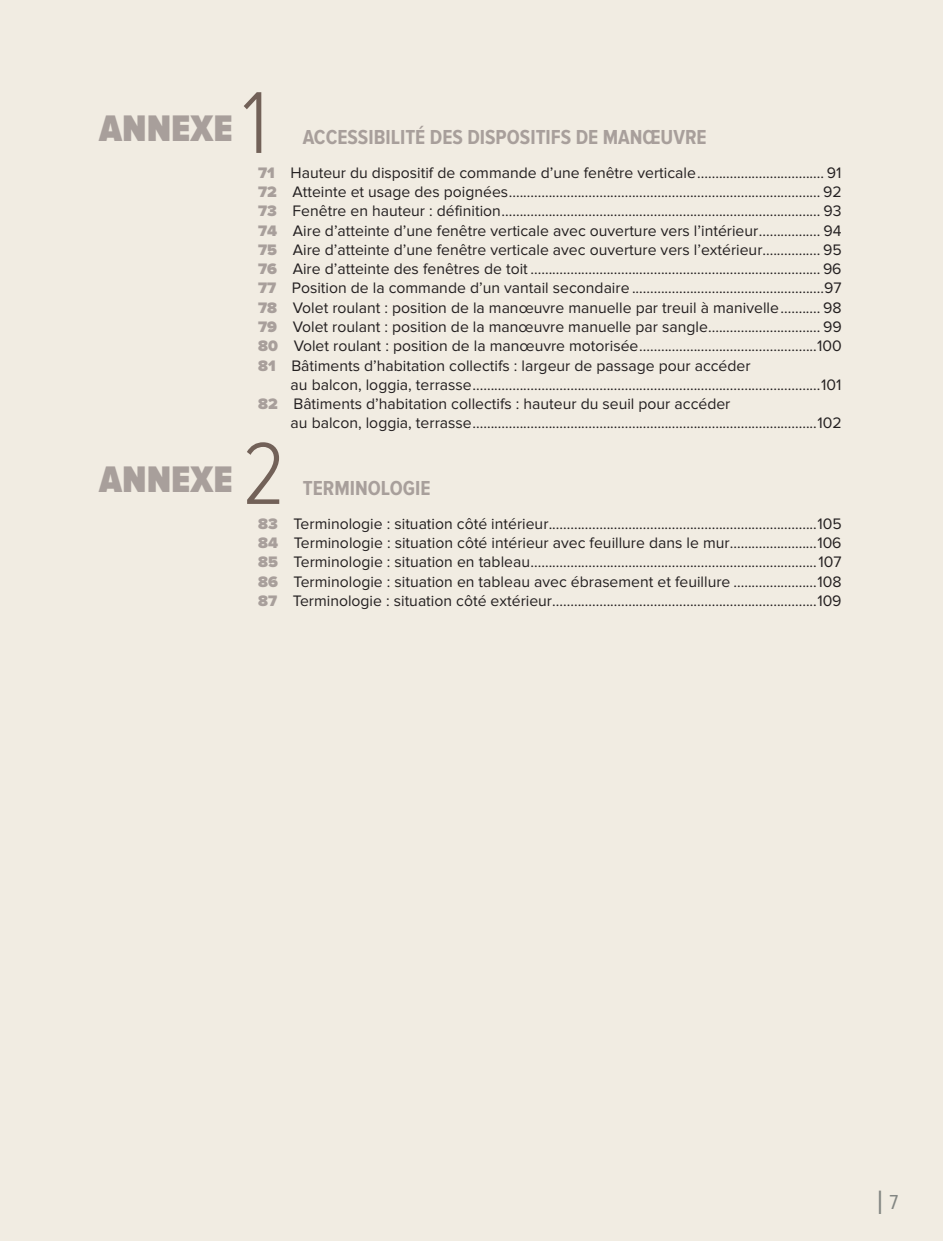
<style>
.page{position:relative;width:943px;height:1241px;background:#fff}
.page>*{position:absolute;margin:0;border:0;box-sizing:border-box;transform-origin:0 0}
.t1{font:300 91px "Proxima Nova Cond";color:#726158}
.t2{font:900 38.32px "Proxima Nova Cond";color:#a89f9b}
.t3{font:300 35px "Proxima Nova Cond";color:#838683}
.t4{font:700 21px "Proxima Nova Cond";color:#a89f9b}
.t5{font:15.75px/19.2px "Proxima Nova";color:#231f20;text-align:justify}
.s1{font-weight:900;color:#a89f9b}
.s2{font-weight:400;font-size:21px}
</style>
<div class="page">
<div style="left:0;top:0;width:943px;height:1240px;background:#f1ece2"></div>
<h2 class="t2" style="left:99px;top:107px;width:135px">ANNEXE</h2>
<h2 class="t2" style="left:99px;top:458px;width:135px">ANNEXE</h2>
<h1 class="t1" style="left:242px;top:72px;width:28px">1</h1>
<h3 class="t4" style="left:303px;top:125px;width:405px">ACCESSIBILITÉ DES DISPOSITIFS DE MANŒUVRE</h3>
<p class="t5" style="left:258px;top:163px;width:585px"><span class="s1">71</span> Hauteur du dispositif de commande d’une fenêtre verticale................................... 91<br><span class="s1">72</span> Atteinte et usage des poignées...................................................................................... 92<br><span class="s1">73</span> Fenêtre en hauteur : définition........................................................................................ 93<br><span class="s1">74</span> Aire d’atteinte d’une fenêtre verticale avec ouverture vers l’intérieur................. 94<br><span class="s1">75</span> Aire d’atteinte d’une fenêtre verticale avec ouverture vers l’extérieur................ 95<br><span class="s1">76</span> Aire d’atteinte des fenêtres de toit ................................................................................ 96<br><span class="s1">77</span> Position de la commande d’un vantail secondaire .....................................................97<br><span class="s1">78</span> Volet roulant : position de la manœuvre manuelle par treuil à manivelle........... 98<br><span class="s1">79</span> Volet roulant : position de la manœuvre manuelle par sangle............................... 99<br><span class="s1">80</span> Volet roulant : position de la manœuvre motorisée.................................................100<br><span class="s1">81</span> Bâtiments d’habitation collectifs : largeur de passage pour accéder</p>
<p class="t5" style="left:258px;top:375px;width:585px;text-indent:33px">au balcon, loggia, terrasse................................................................................................101<br><span class="s1">82</span> Bâtiments d’habitation collectifs : hauteur du seuil pour accéder</p>
<p class="t5" style="left:290px;top:413px;width:552px">au balcon, loggia, terrasse...............................................................................................102</p>
<h1 class="t1" style="left:242px;top:423px;width:45px">2</h1>
<h3 class="t4" style="left:303px;top:476px;width:129px">TERMINOLOGIE</h3>
<p class="t5" style="left:258px;top:514px;width:585px"><span class="s1">83</span> Terminologie : situation côté intérieur..........................................................................105<br><span class="s1">84</span> Terminologie : situation côté intérieur avec feuillure dans le mur........................106<br><span class="s1">85</span> Terminologie : situation en tableau...............................................................................107<br><span class="s1">86</span> Terminologie : situation en tableau avec ébrasement et feuillure .......................108<br><span class="s1">87</span> Terminologie : situation côté extérieur.........................................................................109</p>
<h3 class="t3" style="left:876px;top:1182px;width:23px">I <span class="s2">7</span></h3>
</div>
